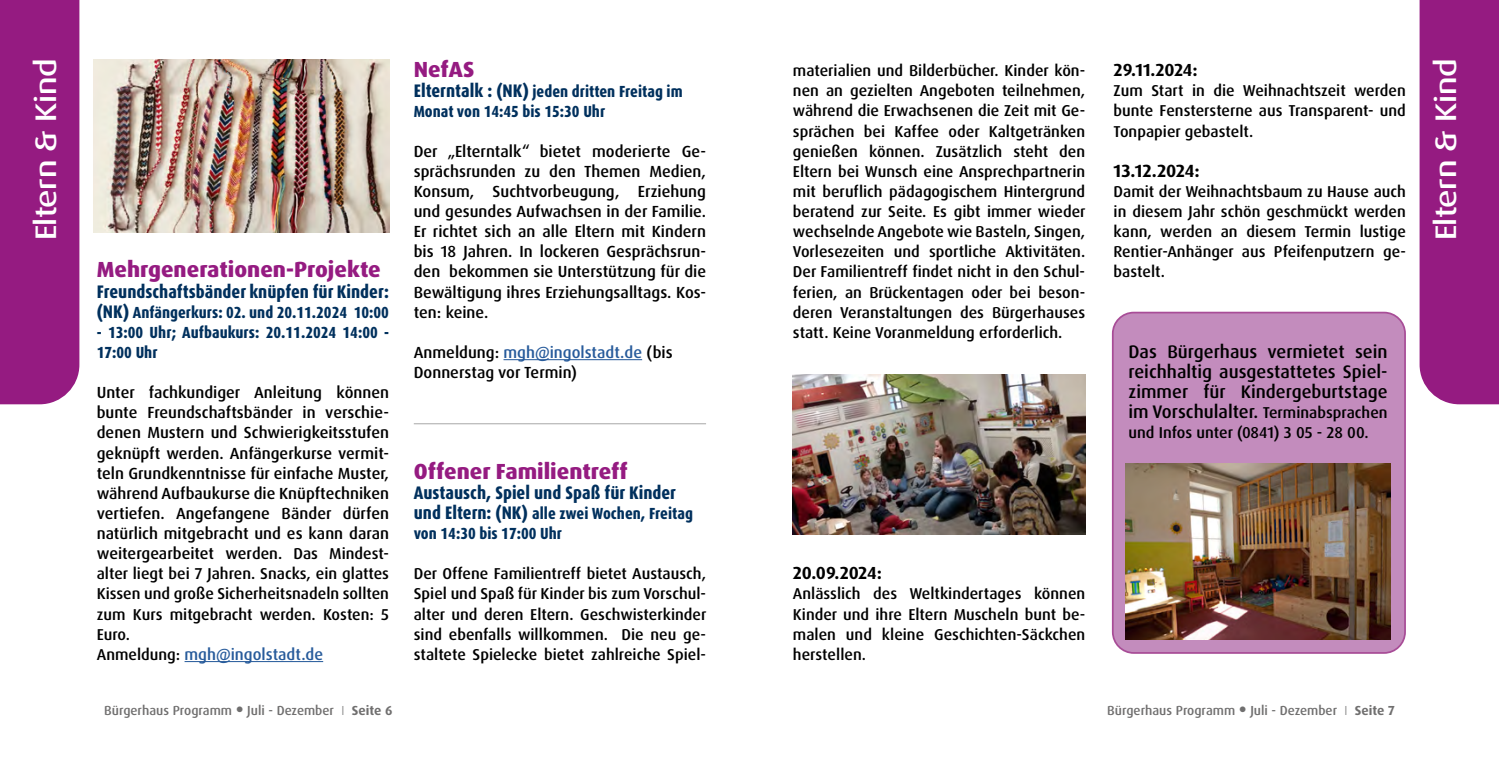
<style>
.page{position:relative;width:1499px;height:764px;background:#fff}
.page>*{position:absolute;margin:0;border:0;box-sizing:border-box;transform-origin:0 0}
.t1{font:500 expanded 29.75px "Dax Pro";letter-spacing:-.01em;color:#fff}
.t2{font:800 21.88px "Dax Pro";color:#951b81}
.t3{font:500 18.2px/20.1px "Dax Pro";color:#000;text-align:justify}
.t4{font:800 condensed 18.2px "Dax Pro";color:#00305d}
.t5{font:700 17.68px "Dax Pro";letter-spacing:-.01em;color:#000}
.t6{font:700 17.5px "Dax Pro";letter-spacing:-.01em;color:#000}
.t7{font:500 16.1px/20.1px "Dax Pro";color:#000;text-align:justify}
.t8{font:800 condensed 16.1px/20.1px "Dax Pro";color:#00305d}
.t9{font:500 16.1px "Dax Pro";color:#275b9b}
.t10{font:500 15.75px/20.1px "Dax Pro";color:#000;text-align:justify}
.t11{font:500 13.12px "Dax Pro";color:#706f6f}
.s1{font-size:18.2px}
.s2{color:#275b9b}
.s3{font-size:15.75px}
.s4{font-size:15.75px;color:#000}
.s5{font-family:"Arial";font-weight:400}
.s6{font-weight:300}
.s7{font-weight:700}
</style>
<div class="page">
<div style="left:1112px;top:313px;width:292px;height:340px;background:#c38cbd;border-radius:21px"></div>
<div style="left:1111px;top:312px;width:294px;height:342px;border:2px solid #a84d97;border-radius:21px"></div>
<div style="left:0;top:0;width:79px;height:404px;background:#951b81"></div>
<div style="left:1419px;top:0;width:79px;height:404px;background:#951b81"></div>
<hr style="left:184px;top:661px;width:139px;height:1px;background:#275b9b">
<img style="left:93px;top:60px;width:296px;height:172px">
<img style="left:792px;top:374px;width:293px;height:160px">
<hr style="left:503px;top:359px;width:139px;height:1px;background:#275b9b">
<img style="left:1125px;top:464px;width:264px;height:176px">
<hr style="left:414px;top:423px;width:292px;height:1px;background:#a8a8a7">
<h2 class="t2" style="left:414px;top:55px;width:62px">NefAS</h2>
<p class="t8" style="left:414px;top:82px;width:270px"><span class="s1">Elterntalk : (NK)</span> jeden dritten Freitag im<br>Monat von 14:45 bis 15:30 Uhr</p>
<p class="t7" style="left:414px;top:141px;width:294px">Der „Elterntalk“ bietet moderierte Ge&shy;sprächsrunden zu den Themen Medien, Konsum, Suchtvorbeugung, Erziehung und gesundes Aufwachsen in der Familie.<br>Er richtet sich an alle Eltern mit Kindern bis 18 Jahren. In lockeren Gesprächsrun&shy;den bekommen sie Unterstützung für die Bewältigung ihres Erziehungsalltags. Kos&shy;ten: keine.</p>
<p class="t7" style="left:414px;top:342px;width:260px">Anmeldung: <span class="s2">mgh@ingolstadt.de</span> (bis<br>Donnerstag vor Termin)</p>
<h1 class="t1" style="left:27px;top:240px;width:184px;rotate:-90deg">Eltern &amp; Kind</h1>
<h1 class="t1" style="left:1426px;top:240px;width:184px;rotate:-90deg">Eltern &amp; Kind</h1>
<h2 class="t2" style="left:97px;top:256px;width:285px">Mehrgenerationen-Projekte</h2>
<p class="t4" style="left:97px;top:280px;width:294px">Freundschaftsbänder knüpfen für Kinder:</p>
<p class="t8" style="left:97px;top:302px;width:294px"><span class="s1">(NK)</span> Anfängerkurs: 02. und 20.11.2024 10:00</p>
<p class="t8" style="left:97px;top:322px;width:294px">- 13:00 Uhr; Aufbaukurs: 20.11.2024 14:00 -<br>17:00 Uhr</p>
<p class="t7" style="left:97px;top:383px;width:294px">Unter fachkundiger Anleitung können bunte Freundschaftsbänder in verschie&shy;denen Mustern und Schwierigkeitsstufen geknüpft werden. Anfängerkurse vermit&shy;teln Grundkenntnisse für einfache Muster, während Aufbaukurse die Knüpftechniken vertiefen. Angefangene Bänder dürfen natürlich mitgebracht und es kann daran weitergearbeitet wer<span class="s3">den. Das Mindest-</span></p>
<p class="t10" style="left:97px;top:564px;width:294px">alter liegt bei 7 Jahren. Snacks, ein glattes Kissen und große Sicherheitsnadeln sollten zum Kurs mitgebracht werden. Kosten: 5<br>Euro.</p>
<p class="t9" style="left:97px;top:644px;width:228px"><span class="s4">Anmeldung:</span> mgh@ingolstadt.de</p>
<p class="t10" style="left:792px;top:61px;width:294px">materialien und Bilderbücher. Kinder kön&shy;nen an gezielten Angeboten teilnehmen, während die Erwachsenen die Zeit mit Ge&shy;sprächen bei Kaffee oder Kaltgetränken genießen können. Zusätzlich steht den Eltern bei Wunsch eine Ansprechpartnerin mit beruflich pädagogischem Hintergrund beratend zur Seite. Es gibt immer wieder wechselnde Angebote wie Basteln, Singen, Vorlesezeiten und sportliche Aktivitäten.<br>Der Familientreff findet nicht in den Schul&shy;ferien, an Brückentagen oder bei beson&shy;deren Veranstaltungen des Bürgerhauses statt. Keine Voranmeldung erforderlich.</p>
<p class="t6" style="left:1113px;top:59px;width:85px">29.11.2024:</p>
<p class="t10" style="left:1113px;top:81px;width:294px">Zum Start in die Weihnachtszeit werden bunte Fenstersterne aus Transparent- und Tonpapier gebastelt.</p>
<p class="t5" style="left:1113px;top:159px;width:87px">13.12.2024:</p>
<p class="t10" style="left:1113px;top:181px;width:294px">Damit der Weihnachtsbaum zu Hause auch in diesem Jahr schön geschmückt werden kann, werden an diesem Termin lustige Rentier-Anhänger aus Pfeifenputzern ge&shy;bastelt.</p>
<p class="t3" style="left:1128px;top:342px;width:260px">Das Bürgerhaus vermietet sein reichhaltig ausgestattetes Spiel&shy;zimmer für Kindergeburtstage im Vorschulalter. <span class="s3">Terminabsprachen</span></p>
<p class="t10" style="left:1128px;top:423px;width:241px">und Infos unter (0841) 3 05 - 28 00.</p>
<h2 class="t2" style="left:414px;top:457px;width:215px">Offener Familientreff</h2>
<p class="t4" style="left:414px;top:481px;width:264px">Austausch, Spiel und Spaß für Kinder</p>
<p class="t8" style="left:414px;top:503px;width:281px"><span class="s1">und Eltern: (NK)</span> alle zwei Wochen, Freitag von 14:30 bis 17:00 Uhr</p>
<p class="t10" style="left:414px;top:564px;width:294px">Der Offene Familientreff bietet Austausch, Spiel und Spaß für Kinder bis zum Vorschul&shy;alter und deren Eltern. Geschwisterkinder sind ebenfalls willkommen. Die neu ge&shy;staltete Spielecke bietet zahlreiche Spiel-</p>
<p class="t6" style="left:792px;top:562px;width:90px">20.09.2024:</p>
<p class="t10" style="left:792px;top:584px;width:294px">Anlässlich des Weltkindertages können Kinder und ihre Eltern Muscheln bunt be&shy;malen und kleine Geschichten-Säckchen herstellen.</p>
<p class="t11" style="left:104px;top:702px;width:290px">Bürgerhaus Programm <span class="s5">●</span> Juli - Dezember <span class="s6">I</span> <span class="s7">Seite 6</span></p>
<p class="t11" style="left:1107px;top:702px;width:289px">Bürgerhaus Programm <span class="s5">●</span> Juli - Dezember <span class="s6">I</span> <span class="s7">Seite 7</span></p>
</div>
